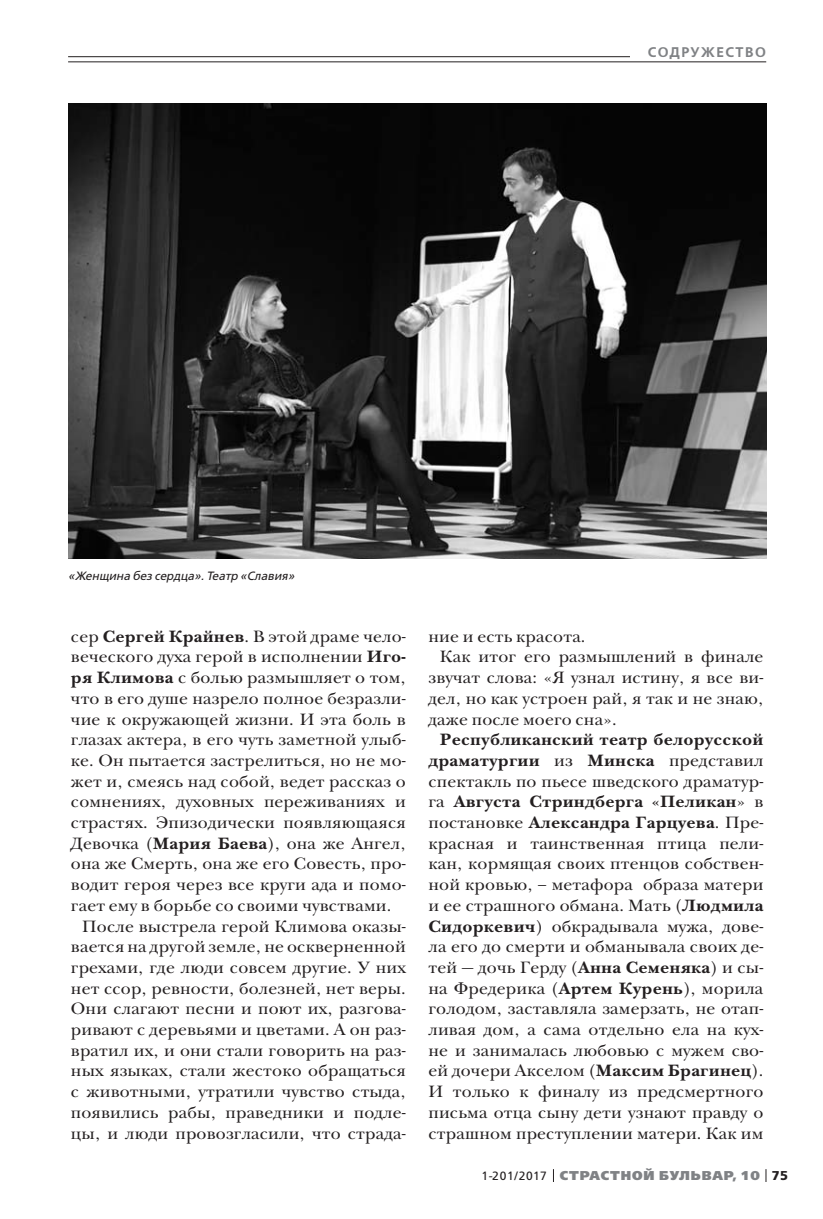
<style>
.page{position:relative;width:823px;height:1219px;background:#fff}
.page>*{position:absolute;margin:0;border:0;box-sizing:border-box;transform-origin:0 0}
.t1{font:17px/20.6px "New Baskerville ITC";letter-spacing:.01em;color:#231f20;text-align:justify}
.t2{font:600 14px "Free Set";letter-spacing:.11em;color:#808285}
.t3{font:800 12.8px "Free Set";letter-spacing:.07em;color:#808285}
.t4{font:italic 12px "Free Set";color:#231f20}
.s1{font-weight:700}
.s2{font-weight:400;font-size:12px;color:#231f20}
.s3{font-weight:700;color:#231f20}
</style>
<div class="page">
<svg style="left:765px;top:1169px;width:1px;height:13px"></svg>
<hr style="left:68px;top:56px;width:697px;height:1px;background:#231f20">
<div style="left:629px;top:41px;width:136px;height:21px;background:#fff"></div>
<hr style="left:68px;top:62px;width:697px;height:1px;background:#231f20">
<img style="left:68px;top:104px;width:697px;height:455px">
<p class="t2" style="left:647px;top:45px;width:120px">СОДРУЖЕСТВО</p>
<p class="t4" style="left:68px;top:570px;width:227px">«Женщина без сердца». Театр «Славия»</p>
<p class="t1" style="left:71px;top:627px;width:336px">сер <span class="s1">Сергей Крайнев</span>. В этой драме чело-</p>
<p class="t1" style="left:71px;top:648px;width:336px">веческого духа герой в исполнении <span class="s1">Иго-</span></p>
<p class="t1" style="left:71px;top:669px;width:336px"><span class="s1">ря Климова</span> с болью размышляет о том,</p>
<p class="t1" style="left:71px;top:690px;width:336px">что в его душе назрело полное безразли-</p>
<p class="t1" style="left:71px;top:710px;width:336px">чие к окружающей жизни. И эта боль в</p>
<p class="t1" style="left:71px;top:731px;width:336px">глазах актера, в его чуть заметной улыб-</p>
<p class="t1" style="left:71px;top:752px;width:336px">ке. Он пытается застрелиться, но не мо-</p>
<p class="t1" style="left:71px;top:772px;width:336px">жет и, смеясь над собой, ведет рассказ о</p>
<p class="t1" style="left:71px;top:793px;width:336px">сомнениях, духовных переживаниях и</p>
<p class="t1" style="left:71px;top:814px;width:336px">страстях. Эпизодически появляющаяся</p>
<p class="t1" style="left:71px;top:834px;width:336px">Девочка (<span class="s1">Мария Баева</span>), она же Ангел,</p>
<p class="t1" style="left:71px;top:855px;width:336px">она же Смерть, она же его Совесть, про-</p>
<p class="t1" style="left:71px;top:876px;width:336px">водит героя через все круги ада и помо-</p>
<p class="t1" style="left:71px;top:897px;width:321px">гает ему в борьбе со своими чувствами.</p>
<p class="t1" style="left:82px;top:917px;width:325px">После выстрела герой Климова оказы-</p>
<p class="t1" style="left:71px;top:938px;width:336px">вается на другой земле, не оскверненной</p>
<p class="t1" style="left:71px;top:959px;width:336px">грехами, где люди совсем другие. У них</p>
<p class="t1" style="left:71px;top:979px;width:336px">нет ссор, ревности, болезней, нет веры.</p>
<p class="t1" style="left:71px;top:1000px;width:336px">Они слагают песни и поют их, разгова-</p>
<p class="t1" style="left:71px;top:1021px;width:336px">ривают с деревьями и цветами. А он раз-</p>
<p class="t1" style="left:71px;top:1041px;width:336px">вратил их, и они стали говорить на раз-</p>
<p class="t1" style="left:71px;top:1062px;width:336px">ных языках, стали жестоко обращаться</p>
<p class="t1" style="left:71px;top:1083px;width:336px">с животными, утратили чувство стыда,</p>
<p class="t1" style="left:71px;top:1104px;width:336px">появились рабы, праведники и подле-</p>
<p class="t1" style="left:71px;top:1124px;width:336px">цы, и люди провозгласили, что страда-</p>
<p class="t1" style="left:428px;top:627px;width:158px">ние и есть красота.</p>
<p class="t1" style="left:439px;top:648px;width:325px">Как итог его размышлений в финале</p>
<p class="t1" style="left:428px;top:669px;width:336px">звучат слова: «Я узнал истину, я все ви-</p>
<p class="t1" style="left:428px;top:690px;width:336px">дел, но как устроен рай, я так и не знаю,</p>
<p class="t1" style="left:428px;top:710px;width:189px">даже после моего сна».</p>
<p class="t1" style="left:428px;top:731px;width:336px;text-indent:11px"><span class="s1">Республиканский театр белорусской драматургии</span> из <span class="s1">Минска</span> представил спектакль по пьесе шведского драматур&shy;га <span class="s1">Августа Стриндберга «Пеликан</span>» в постановке <span class="s1">Александра Гарцуева</span>. Пре&shy;красная и таинственная птица пели&shy;кан, кормящая своих птенцов собствен&shy;ной кровью, – метафора образа матери и ее страшного обмана. Мать (<span class="s1">Людмила Сидоркевич</span>) обкрадывала мужа, дове&shy;ла его до смерти и обманывала своих де&shy;тей — дочь Герду (<span class="s1">Анна Семеняка</span>) и сы&shy;на Фредерика (<span class="s1">Артем Курень</span>), морила голодом, заставляла замерзать, не отап&shy;ливая дом, а сама отдельно ела на кух&shy;не и занималась любовью с мужем сво&shy;ей дочери Акселом (<span class="s1">Максим Брагинец</span>).<br>И только к финалу из предсмертного письма отца сыну дети узнают правду о страшном преступлении матери. Как им</p>
<p class="t3" style="left:481px;top:1169px;width:308px"><span class="s2">1-201/2017</span> СТРАСТНОЙ БУЛЬВАР, 10 <span class="s3">75</span></p>
</div>
